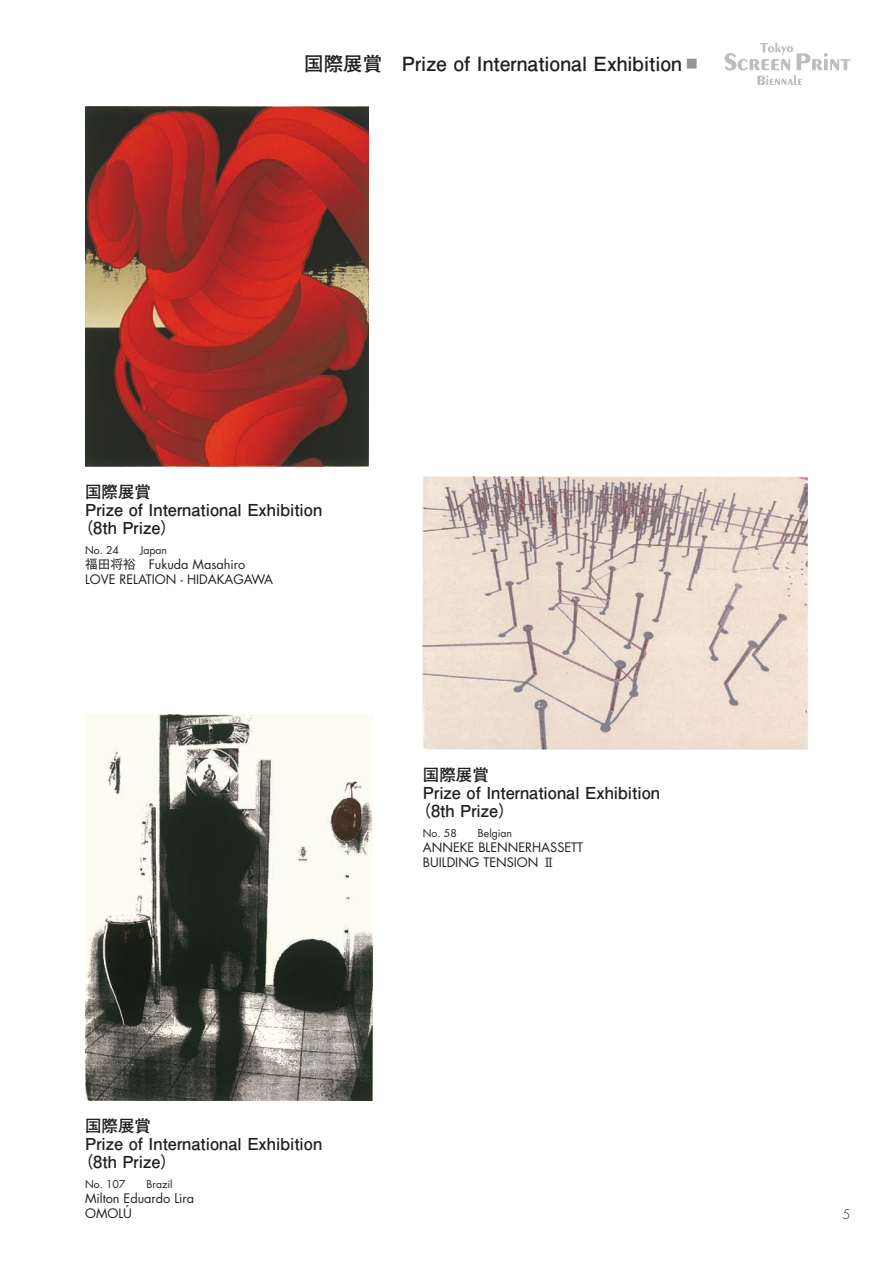
<style>
.page{position:relative;width:893px;height:1263px;background:#fff}
.page>*{position:absolute;margin:0;border:0;box-sizing:border-box;transform-origin:0 0}
.t1{font:700 19.5px "Futo Go B101 Pro";color:#231f20}
.t2{font:700 16.5px "Futo Go B101 Pro";color:#231f20}
.t3{font:12.75px/15px "Futura";color:#231f20}
.t4{font:300 12.75px "Futura";color:#231f20}
.t5{font:10.5px "Futura";color:#231f20}
.s1{color:#939598}
.s2{font-family:"Gothic BBB Pro";font-weight:500}
</style>
<div class="page">
<svg style="left:724px;top:43px;width:126px;height:42px"></svg>
<img style="left:423px;top:476px;width:385px;height:273px">
<img style="left:85px;top:106px;width:284px;height:360px">
<img style="left:85px;top:714px;width:288px;height:387px">
<p class="t1" style="left:304px;top:48px;width:399px">国際展賞　Prize of International Exhibition<span class="s1">▪</span></p>
<p class="t2" style="left:85px;top:478px;width:67px">国際展賞</p>
<p class="t2" style="left:85px;top:496px;width:239px">Prize of International Exhibition</p>
<p class="t2" style="left:77px;top:514px;width:102px">（8th Prize）</p>
<p class="t5" style="left:85px;top:543px;width:36px">No. 24</p>
<p class="t5" style="left:140px;top:543px;width:29px">Japan</p>
<p class="t3" style="left:85px;top:556px;width:190px"><span class="s2">福田将裕</span> Fukuda Masahiro<br>LOVE RELATION - HIDAKAGAWA</p>
<p class="t2" style="left:85px;top:1113px;width:67px">国際展賞</p>
<p class="t2" style="left:85px;top:1131px;width:239px">Prize of International Exhibition</p>
<p class="t2" style="left:77px;top:1149px;width:102px">（8th Prize）</p>
<p class="t5" style="left:85px;top:1177px;width:42px">No. 107</p>
<p class="t5" style="left:147px;top:1177px;width:28px">Brazil</p>
<p class="t3" style="left:85px;top:1191px;width:111px">Milton Eduardo Lira<br>OMOLÚ</p>
<p class="t2" style="left:423px;top:761px;width:67px">国際展賞</p>
<p class="t2" style="left:423px;top:779px;width:239px">Prize of International Exhibition</p>
<p class="t2" style="left:415px;top:797px;width:102px">（8th Prize）</p>
<p class="t5" style="left:423px;top:826px;width:36px">No. 58</p>
<p class="t5" style="left:478px;top:826px;width:36px">Belgian</p>
<p class="t3" style="left:423px;top:839px;width:162px">ANNEKE BLENNERHASSETT<br>BUILDING TENSION <span class="s2">Ⅱ</span></p>
<p class="t4" style="left:842px;top:1206px;width:9px">5</p>
</div>
